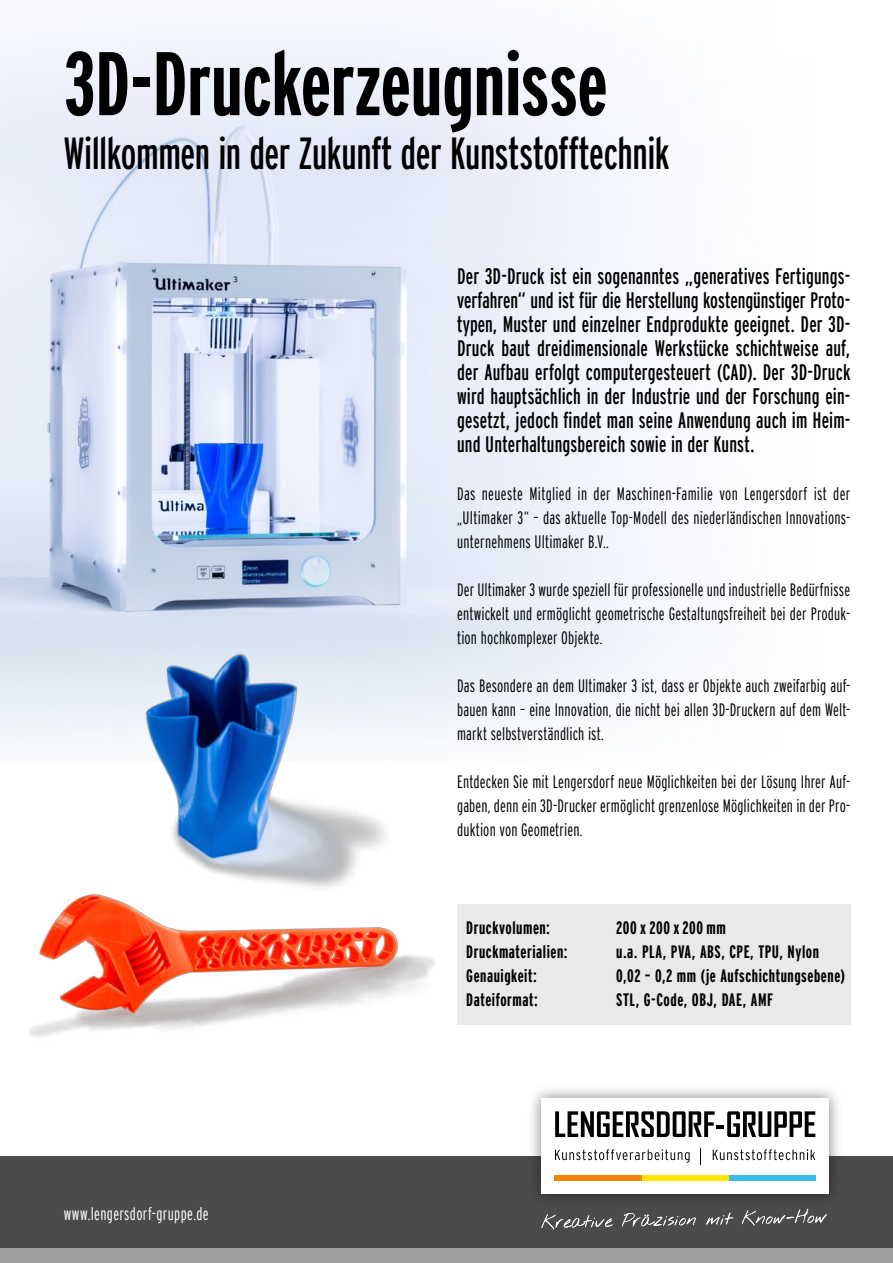
<style>
.page{position:relative;width:893px;height:1263px;background:#fff}
.page>*{position:absolute;margin:0;border:0;box-sizing:border-box;transform-origin:0 0}
.t1{font:700 extra-condensed 90px "Interstate";color:#000}
.t2{font:extra-condensed 45px "Interstate";letter-spacing:-.01em;color:#000}
.t3{font:extra-condensed 22.5px/24px "Interstate";letter-spacing:.005em;color:#000;text-align:justify}
.t4{font:300 extra-condensed 18px/24px "Interstate";letter-spacing:.01em;color:#000;text-align:justify}
.t5{font:700 extra-condensed 18px "Interstate";letter-spacing:.03em;color:#000}
.t6{font:300 extra-condensed 18px "Interstate";letter-spacing:.02em;color:#fff}
</style>
<div class="page">
<img style="left:0;top:21px;width:692px;height:723px">
<img style="left:47px;top:645px;width:378px;height:230px">
<div style="left:0;top:1157px;width:893px;height:91px;background:#4b4b4d"></div>
<div style="left:0;top:1248px;width:893px;height:15px;background:#9c9e9f"></div>
<svg style="left:541px;top:1214px;width:72px;height:15px"></svg>
<svg style="left:622px;top:1213px;width:74px;height:13px"></svg>
<svg style="left:706px;top:1212px;width:27px;height:13px"></svg>
<svg style="left:742px;top:1209px;width:85px;height:17px"></svg>
<div style="left:527px;top:1084px;width:316px;height:124px;background:#000;opacity:.5"></div>
<div style="left:541px;top:1098px;width:288px;height:96px;background:#fff"></div>
<svg style="left:555px;top:1111px;width:260px;height:26px"></svg>
<svg style="left:700px;top:1148px;width:1px;height:16px"></svg>
<div style="left:728px;top:1175px;width:87px;height:6px;background:#3bbbe9"></div>
<div style="left:641px;top:1175px;width:88px;height:6px;background:#ffe500"></div>
<div style="left:555px;top:1175px;width:87px;height:6px;background:#f08800"></div>
<svg style="left:555px;top:1149px;width:135px;height:14px"></svg>
<svg style="left:713px;top:1149px;width:102px;height:11px"></svg>
<img style="left:29px;top:875px;width:406px;height:162px">
<div style="left:457px;top:904px;width:393px;height:121px;background:#e9e9ea"></div>
<h1 class="t1" style="left:64px;top:34px;width:545px">3D-Druckerzeugnisse</h1>
<h2 class="t2" style="left:64px;top:128px;width:607px">Willkommen in der Zukunft der Kunststofftechnik</h2>
<p class="t3" style="left:457px;top:264px;width:395px">Der 3D-Druck ist ein sogenanntes „generatives Fertigungs&shy;verfahren“ und ist für die Herstellung kostengünstiger Proto&shy;typen, Muster und einzelner Endprodukte geeignet. Der 3D-Druck baut dreidimensionale Werkstücke schichtweise auf, der Aufbau erfolgt computergesteuert (CAD). Der 3D-Druck wird hauptsächlich in der Industrie und der Forschung ein&shy;gesetzt, jedoch findet man seine Anwendung auch im Heim&shy;und Unterhaltungsbereich sowie in der Kunst.</p>
<p class="t4" style="left:457px;top:482px;width:395px">Das neueste Mitglied in der Maschinen-Familie von Lengersdorf ist der „Ultimaker 3“ – das aktuelle Top-Modell des niederländischen Innovations&shy;unternehmens Ultimaker B.V..</p>
<p class="t4" style="left:457px;top:578px;width:395px">Der Ultimaker 3 wurde speziell für professionelle und industrielle Bedürfnisse entwickelt und ermöglicht geometrische Gestaltungsfreiheit bei der Produk&shy;tion hochkomplexer Objekte.</p>
<p class="t4" style="left:457px;top:674px;width:395px">Das Besondere an dem Ultimaker 3 ist, dass er Objekte auch zweifarbig auf&shy;bauen kann – eine Innovation, die nicht bei allen 3D-Druckern auf dem Welt&shy;markt selbstverständlich ist.</p>
<p class="t4" style="left:457px;top:770px;width:395px">Entdecken Sie mit Lengersdorf neue Möglichkeiten bei der Lösung Ihrer Auf&shy;gaben, denn ein 3D-Drucker ermöglicht grenzenlose Möglichkeiten in der Pro&shy;duktion von Geometrien.</p>
<p class="t6" style="left:64px;top:1204px;width:146px">www.lengersdorf-gruppe.de</p>
<p class="t5" style="left:466px;top:918px;width:85px">Druckvolumen:</p>
<p class="t5" style="left:616px;top:918px;width:111px">200 x 200x 200 mm</p>
<p class="t5" style="left:466px;top:942px;width:103px">Druckmaterialien:</p>
<p class="t5" style="left:616px;top:942px;width:204px">u.a. PLA, PVA, ABS, CPE, TPU, Nylon</p>
<p class="t5" style="left:466px;top:966px;width:72px">Genauigkeit:</p>
<p class="t5" style="left:616px;top:966px;width:230px">0,02 – 0,2 mm (je Aufschichtungsebene)</p>
<p class="t5" style="left:466px;top:990px;width:73px">Dateiformat:</p>
<p class="t5" style="left:616px;top:990px;width:158px">STL, G-Code, OBJ, DAE, AMF</p>
</div>
